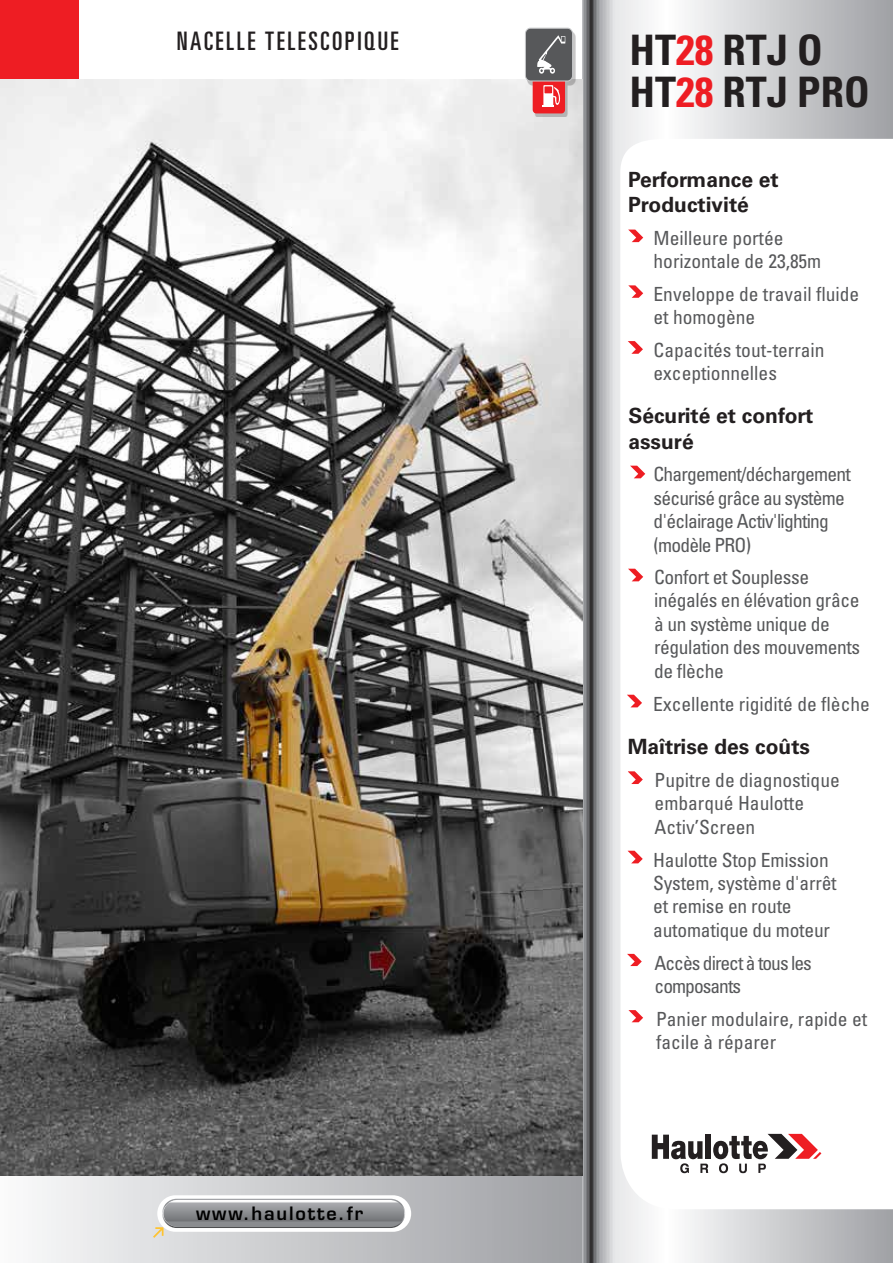
<style>
.page{position:relative;width:893px;height:1263px;background:#fff}
.page>*{position:absolute;margin:0;border:0;box-sizing:border-box;transform-origin:0 0}
.t1{font:700 condensed 42px/42px "Univers";color:#231f20}
.t2{font:ultra-condensed 25.5px "Univers";letter-spacing:.1em;color:#231f20}
.t3{font:700 21px/25.2px "Univers";color:#231f20}
.t4{font:condensed 19.5px/23.4px "Univers";letter-spacing:-.01em;color:#57585a}
.t5{font:condensed 19.5px/23.4px "Univers";letter-spacing:-.04em;color:#57585a}
.t6{font:condensed 19.5px/23.4px "Univers";letter-spacing:-.05em;color:#57585a}
.t7{font:600 18px "Eurostile";letter-spacing:.1em;color:#000}
.s1{color:#ee1d23}
</style>
<div class="page">
<div style="left:0;top:1177px;width:589px;height:86px;background:linear-gradient(to right,#f9fafa,#9c9da1)"></div>
<div style="left:157px;top:1195px;width:254px;height:37px;background:linear-gradient(to right,#fefefe,#fff);border-radius:18px"></div>
<div style="left:162px;top:1199px;width:243px;height:29px;background:#a1a2a6;border-radius:15px"></div>
<svg style="left:153px;top:1200px;width:251px;height:38px"></svg>
<svg style="left:582px;top:0;width:311px;height:1263px"></svg>
<img style="left:0;top:79px;width:582px;height:1097px">
<div style="left:527px;top:31px;width:48px;height:86px;background:#231f20;opacity:.25"></div>
<div style="left:533px;top:77px;width:32px;height:36px;background:#ee1d23;border-radius:4px"></div>
<div style="left:525px;top:28px;width:48px;height:53px;background:#57585a;border-radius:5px"></div>
<div style="left:525px;top:28px;width:48px;height:54px;border:1px solid #c7c8ca;border-radius:5px"></div>
<svg style="left:542px;top:85px;width:18px;height:21px"></svg>
<svg style="left:537px;top:35px;width:28px;height:39px"></svg>
<svg style="left:628px;top:230px;width:15px;height:12px"></svg>
<svg style="left:628px;top:285px;width:15px;height:13px"></svg>
<svg style="left:630px;top:466px;width:15px;height:12px"></svg>
<svg style="left:628px;top:569px;width:15px;height:12px"></svg>
<svg style="left:628px;top:851px;width:15px;height:12px"></svg>
<svg style="left:628px;top:341px;width:15px;height:13px"></svg>
<svg style="left:627px;top:695px;width:15px;height:12px"></svg>
<svg style="left:627px;top:954px;width:15px;height:12px"></svg>
<div style="left:0;top:0;width:79px;height:79px;background:#ee1d23"></div>
<svg style="left:628px;top:771px;width:15px;height:13px"></svg>
<svg style="left:628px;top:1010px;width:15px;height:12px"></svg>
<h2 class="t2" style="left:177px;top:26px;width:223px">NACELLE TELESCOPIQUE</h2>
<h1 class="t1" style="left:629px;top:29px;width:242px">HT<span class="s1">28</span> RTJ O<br>HT<span class="s1">28</span> RTJ PRO</h1>
<p class="t3" style="left:628px;top:167px;width:152px">Performance et<br>Productivité</p>
<p class="t4" style="left:653px;top:226px;width:169px">Meilleure portée horizontale de 23,85m</p>
<p class="t4" style="left:653px;top:282px;width:207px">Enveloppe de travail fluide et homogène</p>
<p class="t4" style="left:653px;top:338px;width:173px">Capacités tout-terrain exceptionnelles</p>
<p class="t3" style="left:628px;top:404px;width:187px">Sécurité et confort assuré</p>
<p class="t5" style="left:653px;top:462px;width:199px">Chargement/déchargement sécurisé grâce au système d'éclairage Activ'lighting (modèle PRO)</p>
<p class="t4" style="left:654px;top:565px;width:208px">Confort et Souplesse inégalés en élévation grâce à un système unique de régulation des mouvements de flèche</p>
<p class="t4" style="left:653px;top:692px;width:218px">Excellente rigidité de flèche</p>
<p class="t3" style="left:628px;top:734px;width:184px">Maîtrise des coûts</p>
<p class="t4" style="left:655px;top:768px;width:187px">Pupitre de diagnostique embarqué Haulotte<br>Activ’Screen</p>
<p class="t4" style="left:653px;top:848px;width:185px">Haulotte Stop Emission<br>System, système d'arrêt et remise en route automatique du moteur</p>
<p class="t6" style="left:655px;top:951px;width:159px">Accès direct à tous les composants</p>
<p class="t7" style="left:196px;top:1202px;width:169px">www.haulotte.fr</p>
<p class="t4" style="left:656px;top:1007px;width:213px">Panier modulaire, rapide et facile à réparer</p>
</div>
